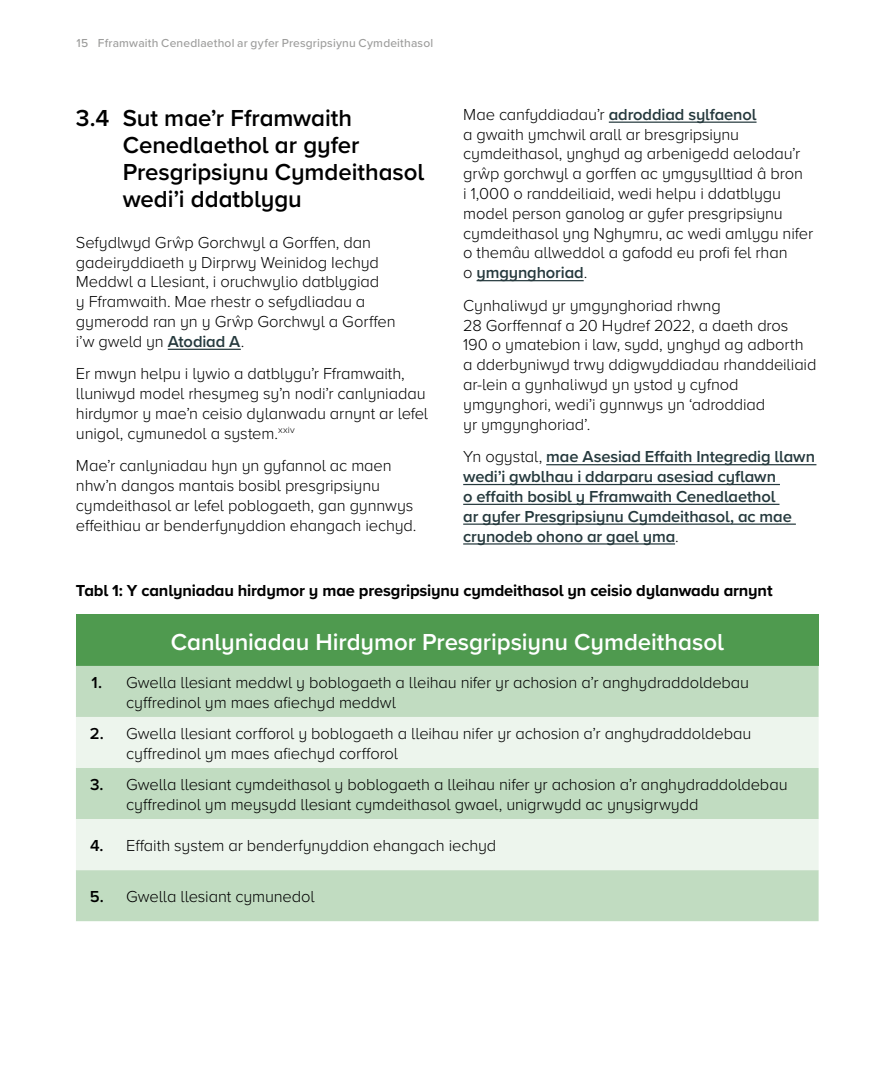
<style>
.page{position:relative;width:893px;height:1085px;background:#fff}
.page>*{position:absolute;margin:0;border:0;box-sizing:border-box;transform-origin:0 0}
.Sub{font:600 24px/27px "Proxima Nova";letter-spacing:-.005em;color:#000}
.Sub-2{font:600 24px "Proxima Nova";letter-spacing:-.005em;color:#fff}
.Body{font:300 16.5px/19.8px "Proxima Nova";letter-spacing:-.005em;color:#000}
.Body-2{font:600 16.5px/19.8px "Proxima Nova";letter-spacing:-.01em;color:#25393d}
.body_spanned{font:700 16.5px "Proxima Nova";letter-spacing:-.01em;color:#000}
.Body-3{font:600 16.5px "Proxima Nova";color:#000}
.t1{font:500 12px "Proxima Nova";letter-spacing:.015em;color:#9d9d9c}
.s1{font-weight:600;color:#25393d}
.s2{font-weight:300;color:#000}
</style>
<div class="page">
<hr style="left:168px;top:348px;width:73px;height:2px;background:#25393d">
<hr style="left:609px;top:121px;width:147px;height:2px;background:#25393d">
<hr style="left:477px;top:280px;width:107px;height:1px;background:#25393d">
<hr style="left:546px;top:464px;width:270px;height:1px;background:#25393d">
<hr style="left:463px;top:484px;width:317px;height:1px;background:#25393d">
<hr style="left:463px;top:503px;width:316px;height:2px;background:#25393d">
<hr style="left:463px;top:523px;width:333px;height:1px;background:#25393d">
<hr style="left:463px;top:543px;width:212px;height:1px;background:#25393d">
<div style="left:76px;top:614px;width:743px;height:51px;background:#4f9a4f"></div>
<div style="left:76px;top:665px;width:743px;height:256px;background:#c1dcc1"></div>
<svg style="left:76px;top:716px;width:743px;height:154px;background:#deecde"></svg>
<p class="t1" style="left:77px;top:34px;width:358px">15 Fframwaith Cenedlaethol ar gyfer Presgripsiynu Cymdeithasol</p>
<p class="Body" style="left:463px;top:103px;width:351px">Mae canfyddiadau’r <span class="s1">adroddiad sylfaenol<br></span>a gwaith ymchwil arall ar bresgripsiynu cymdeithasol, ynghyd ag arbenigedd aelodau’r grŵp gorchwyl a gorffen ac ymgysylltiad â bron<br>i 1,000 o randdeiliaid, wedi helpu i ddatblygu model person ganolog ar gyfer presgripsiynu cymdeithasol yng Nghymru, ac wedi amlygu nifer o themâu allweddol a gafodd eu profi fel rhan<br>o <span class="s1">ymgynghoriad</span>.</p>
<p class="Body" style="left:463px;top:294px;width:355px">Cynhaliwyd yr ymgynghoriad rhwng<br>28 Gorffennaf a 20 Hydref 2022, a daeth dros 190 o ymatebion i law, sydd, ynghyd ag adborth a dderbyniwyd trwy ddigwyddiadau rhanddeiliaid ar-lein a gynhaliwyd yn ystod y cyfnod ymgynghori, wedi’i gynnwys yn ‘adroddiad<br>yr ymgynghoriad’.</p>
<p class="Body-2" style="left:463px;top:446px;width:353px"><span class="s2">Yn ogystal,</span> mae Asesiad Effaith Integredig llawn wedi’i gwblhau i ddarparu asesiad cyflawn<br>o effaith bosibl y Fframwaith Cenedlaethol<br>ar gyfer Presgripsiynu Cymdeithasol, ac mae crynodeb ohono ar gael yma<span class="s2">.</span></p>
<p class="body_spanned" style="left:76px;top:578px;width:698px">Tabl 1: Y canlyniadau hirdymor y mae presgripsiynu cymdeithasol yn ceisio dylanwadu arnynt</p>
<h3 class="Sub-2" style="left:171px;top:624px;width:555px">Canlyniadau Hirdymor Presgripsiynu Cymdeithasol</h3>
<p class="Body-3" style="left:92px;top:670px;width:12px">1.</p>
<p class="Body" style="left:126px;top:671px;width:624px">Gwella llesiant meddwl y boblogaeth a lleihau nifer yr achosion a’r anghydraddoldebau cyffredinol ym maes afiechyd meddwl</p>
<p class="Body-3" style="left:90px;top:721px;width:16px">2.</p>
<p class="Body" style="left:126px;top:722px;width:627px">Gwella llesiant corfforol y boblogaeth a lleihau nifer yr achosion a’r anghydraddoldebau cyffredinol ym maes afiechyd corfforol</p>
<p class="Body-3" style="left:90px;top:772px;width:15px">3.</p>
<p class="Body" style="left:126px;top:773px;width:663px">Gwella llesiant cymdeithasol y boblogaeth a lleihau nifer yr achosion a’r anghydraddoldebau cyffredinol ym meysydd llesiant cymdeithasol gwael, unigrwydd ac ynysigrwydd</p>
<p class="Body-3" style="left:90px;top:833px;width:15px">4.</p>
<p class="Body" style="left:126px;top:834px;width:372px">Effaith system ar benderfynyddion ehangach iechyd</p>
<p class="Body-3" style="left:90px;top:884px;width:15px">5.</p>
<p class="Body" style="left:126px;top:885px;width:190px">Gwella llesiant cymunedol</p>
<h3 class="Sub" style="left:123px;top:103px;width:303px;text-indent:-47px">3.4 Sut mae’r Fframwaith<br>Cenedlaethol ar gyfer<br>Presgripsiynu Cymdeithasol wedi’i ddatblygu</h3>
<p class="Body" style="left:76px;top:231px;width:321px">Sefydlwyd Grŵp Gorchwyl a Gorffen, dan gadeiryddiaeth y Dirprwy Weinidog Iechyd Meddwl a Llesiant, i oruchwylio datblygiad<br>y Fframwaith. Mae rhestr o sefydliadau a gymerodd ran yn y Grŵp Gorchwyl a Gorffen i’w gweld yn <span class="s1">Atodiad A</span>.</p>
<p class="Body" style="left:76px;top:363px;width:354px">Er mwyn helpu i lywio a datblygu’r Fframwaith, lluniwyd model rhesymeg sy’n nodi’r canlyniadau hirdymor y mae’n ceisio dylanwadu arnynt ar lefel unigol, cymunedol a system.<sup>xxiv</sup></p>
<p class="Body" style="left:76px;top:455px;width:342px">Mae’r canlyniadau hyn yn gyfannol ac maen nhw’n dangos mantais bosibl presgripsiynu cymdeithasol ar lefel poblogaeth, gan gynnwys effeithiau ar benderfynyddion ehangach iechyd.</p>
</div>
